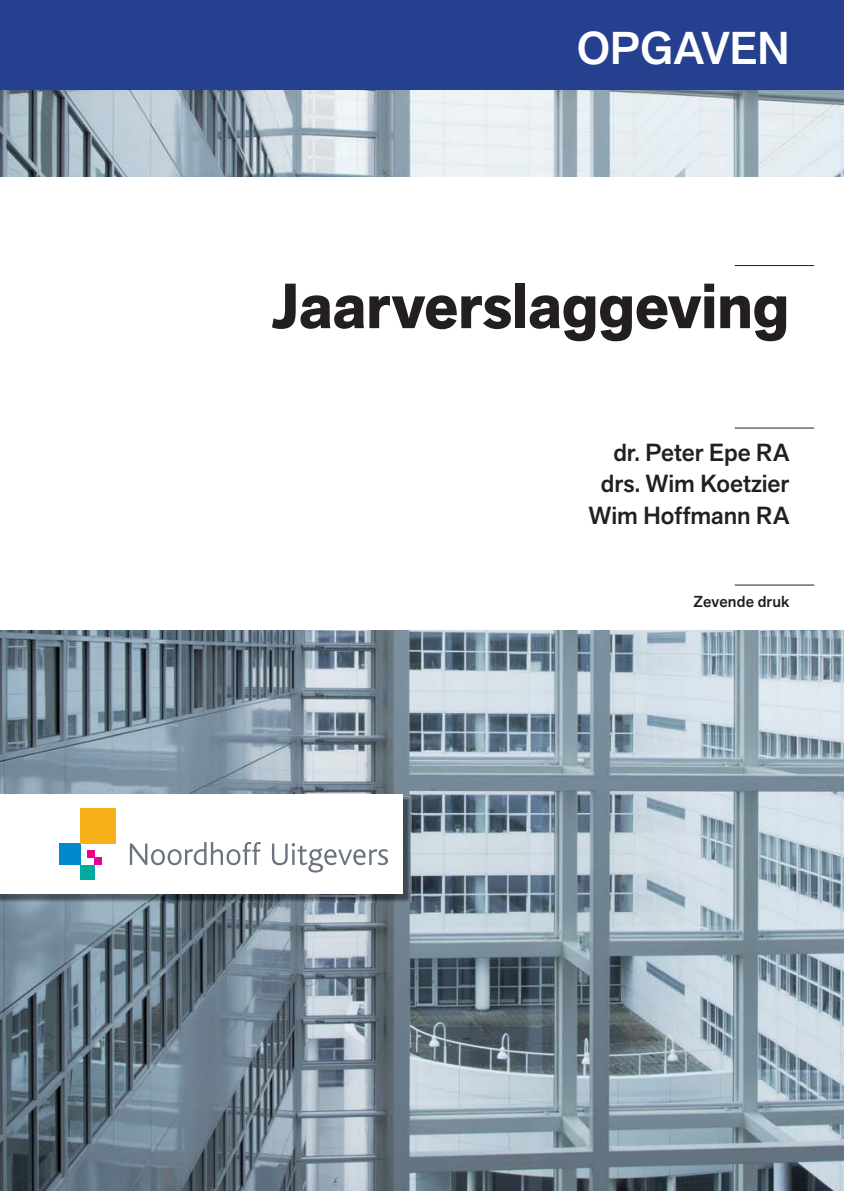
<style>
.page{position:relative;width:844px;height:1191px;background:#fff}
.page>*{position:absolute;margin:0;border:0;box-sizing:border-box;transform-origin:0 0}
.t1{font:700 63px "Akzid Grtsk Next";letter-spacing:-.01em;color:#231f20}
.t2{font:500 45.5px "Akzid Grtsk Next";color:#fff}
.t3{font:500 24.5px/31.5px "Akzid Grtsk Next";color:#231f20;text-align:right}
.t4{font:500 15.75px "Akzid Grtsk Next";letter-spacing:.005em;color:#231f20}
</style>
<div class="page">
<img style="left:0;top:89px;width:843px;height:1102px">
<div style="left:0;top:178px;width:843px;height:452px;background:#fff"></div>
<div style="left:0;top:0;width:843px;height:89px;background:#25408e"></div>
<hr style="left:734px;top:265px;width:80px;height:1px;background:#231f20">
<hr style="left:734px;top:427px;width:80px;height:1px;background:#231f20">
<hr style="left:734px;top:584px;width:80px;height:1px;background:#231f20">
<img style="left:0;top:796px;width:411px;height:107px">
<div style="left:0;top:794px;width:402px;height:99px;background:#fff"></div>
<div style="left:94px;top:858px;width:7px;height:7px;background:#ec008c"></div>
<div style="left:87px;top:850px;width:7px;height:7px;background:#ec008c"></div>
<div style="left:80px;top:865px;width:14px;height:14px;background:#00aa9e"></div>
<div style="left:59px;top:843px;width:21px;height:22px;background:#008acd"></div>
<div style="left:80px;top:808px;width:36px;height:35px;background:#f6b11a"></div>
<svg style="left:130px;top:842px;width:131px;height:23px"></svg>
<svg style="left:272px;top:843px;width:116px;height:29px"></svg>
<h2 class="t2" style="left:576px;top:22px;width:214px">OPGAVEN</h2>
<h1 class="t1" style="left:272px;top:269px;width:519px">Jaarverslaggeving</h1>
<p class="t3" style="left:588px;top:436px;width:202px">dr. Peter Epe RA drs. Wim Koetzier<br>Wim Hoffmann RA</p>
<p class="t4" style="left:693px;top:592px;width:97px">Zevende druk</p>
</div>
